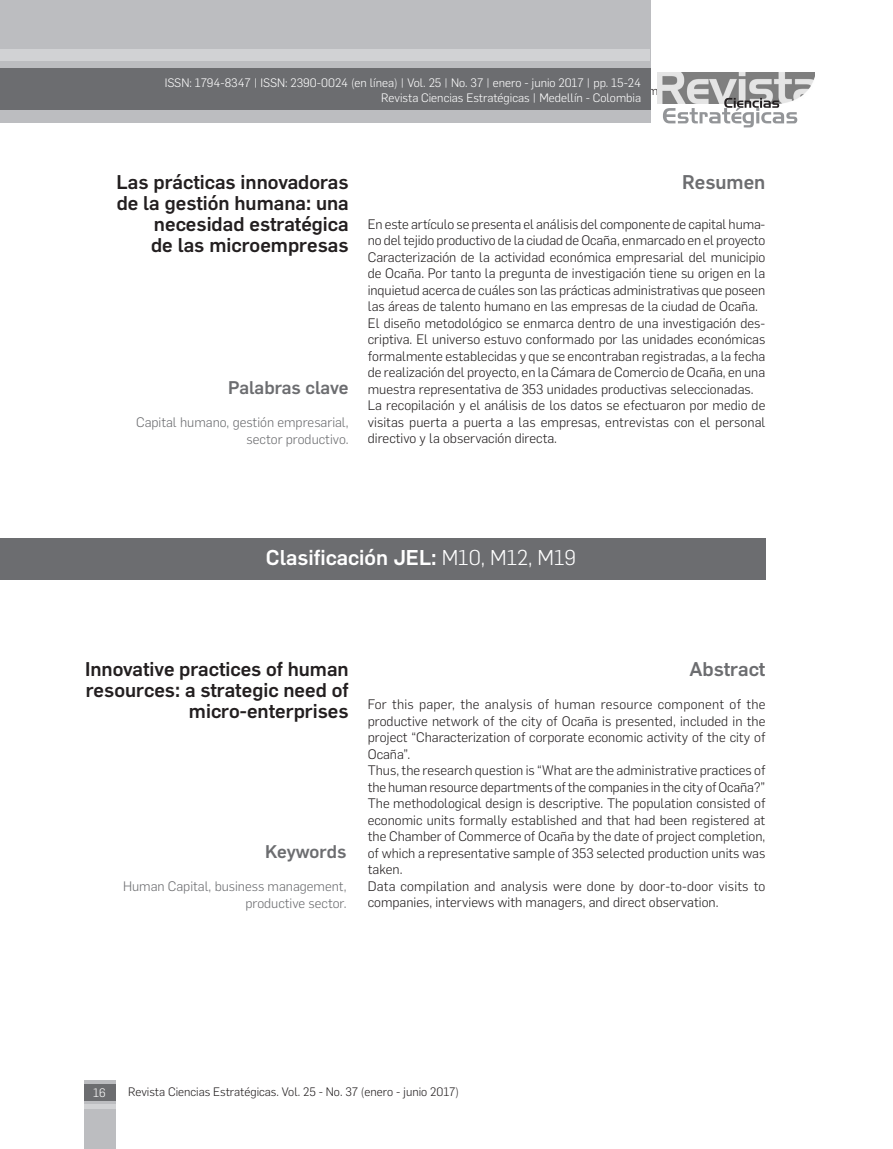
<style>
.page{position:relative;width:893px;height:1149px;background:#fff}
.page>*{position:absolute;margin:0;border:0;box-sizing:border-box;transform-origin:0 0}
.corrido{font:500 21px "Flama";color:#fff}
.subtitulo_2{font:500 19.5px/21px "Flama";color:#231f20;text-align:right}
.subtitulo_2-2{font:500 19.5px "Flama";color:#6c6d70}
.subtitulo_2-3{font:500 18px "Flama";color:#6c6d70}
.resumen{font:300 13.5px/16.5px "Flama";color:#231f20;text-align:justify}
.resumen-2{font:300 13.5px/16.5px "Flama";color:#6c6d70;text-align:right}
.corrido-2{font:300 12px "Flama";color:#fff}
.t1{font:300 12px "Flama";color:#231f20}
.s1{font-weight:300}
</style>
<div class="page">
<div style="left:84px;top:1079px;width:31px;height:69px;background:#bcbdc0"></div>
<svg style="left:84px;top:1104px;width:31px;height:3px"></svg>
<div style="left:84px;top:1083px;width:31px;height:16px;background:#6c6d70"></div>
<div style="left:0;top:537px;width:765px;height:42px;background:#6c6d70"></div>
<img style="left:657px;top:72px;width:158px;height:31px">
<svg style="left:663px;top:98px;width:134px;height:29px"></svg>
<div style="left:0;top:0;width:650px;height:122px;background:#bcbdc0"></div>
<div style="left:0;top:68px;width:650px;height:41px;background:#6c6d70"></div>
<div style="left:0;top:49px;width:649px;height:12px;background:#d1d2d4"></div>
<p class="corrido-2" style="left:165px;top:74px;width:478px">ISSN: 1794-8347 | ISSN: 2390-0024 (en línea) | Vol. 25 | No. 37 | enero - junio 2017 | pp. 15-24</p>
<p class="corrido-2" style="left:381px;top:89px;width:261px">Revista Ciencias Estratégicas | Medellín - Colombia</p>
<p class="subtitulo_2" style="left:117px;top:170px;width:234px">Las prácticas innovadoras de la gestión humana: una necesidad estratégica<br>de las microempresas</p>
<p class="subtitulo_2-3" style="left:228px;top:375px;width:122px">Palabras clave</p>
<p class="resumen-2" style="left:136px;top:413px;width:214px">Capital humano, gestión empresarial, sector productivo.</p>
<p class="subtitulo_2-2" style="left:682px;top:168px;width:85px">Resumen</p>
<p class="resumen" style="left:368px;top:215px;width:399px">En este artículo se presenta el análisis del componente de capital huma&shy;no del tejido productivo de la ciudad de Ocaña, enmarcado en el proyecto Caracterización de la actividad económica empresarial del municipio de Ocaña. Por tanto la pregunta de investigación tiene su origen en la inquietud acerca de cuáles son las prácticas administrativas que poseen las áreas de talento humano en las empresas de la ciudad de Ocaña.</p>
<p class="resumen" style="left:368px;top:314px;width:399px">El diseño metodológico se enmarca dentro de una investigación des&shy;criptiva. El universo estuvo conformado por las unidades económicas formalmente establecidas y que se encontraban registradas, a la fecha de realización del proyecto, en la Cámara de Comercio de Ocaña, en una muestra representativa de 353 unidades productivas seleccionadas.</p>
<p class="resumen" style="left:368px;top:396px;width:399px">La recopilación y el análisis de los datos se efectuaron por medio de visitas puerta a puerta a las empresas, entrevistas con el personal directivo y la observación directa.</p>
<p class="corrido" style="left:266px;top:542px;width:312px">Clasificación JEL: <span class="s1">M10, M12, M19</span></p>
<p class="subtitulo_2" style="left:85px;top:656px;width:265px">Innovative practices of human resources: a strategic need of micro-enterprises</p>
<p class="subtitulo_2-3" style="left:265px;top:838px;width:83px">Keywords</p>
<p class="resumen-2" style="left:123px;top:877px;width:225px">Human Capital, business management, productive sector.</p>
<p class="subtitulo_2-2" style="left:689px;top:654px;width:77px">Abstract</p>
<p class="resumen" style="left:368px;top:695px;width:399px">For this paper, the analysis of human resource component of the productive network of the city of Ocaña is presented, included in the project “Characterization of corporate economic activity of the city of Ocaña”.</p>
<p class="resumen" style="left:368px;top:761px;width:399px">Thus, the research question is “What are the administrative practices of the human resource departments of the companies in the city of Ocaña?”</p>
<p class="resumen" style="left:368px;top:794px;width:399px">The methodological design is descriptive. The population consisted of economic units formally established and that had been registered at the Chamber of Commerce of Ocaña by the date of project completion, of which a representative sample of 353 selected production units was taken.</p>
<p class="resumen" style="left:368px;top:876px;width:399px">Data compilation and analysis were done by door-to-door visits to companies, interviews with managers, and direct observation.</p>
<p class="corrido-2" style="left:93px;top:1084px;width:14px">16</p>
<p class="t1" style="left:128px;top:1082px;width:332px">Revista Ciencias Estratégicas. Vol. 25 - No. 37 (enero - junio 2017)</p>
</div>
